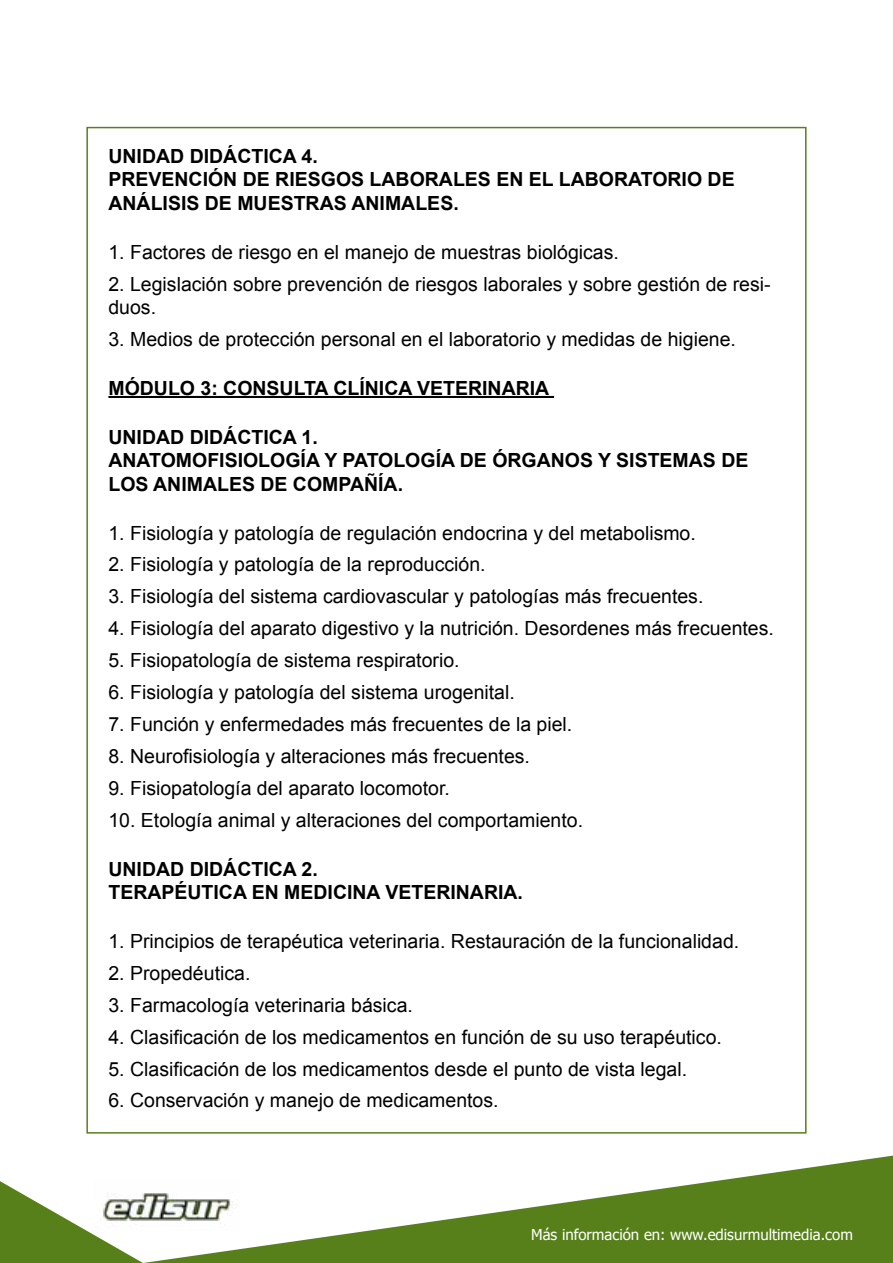
<style>
.page{position:relative;width:893px;height:1263px;background:#fff}
.page>*{position:absolute;margin:0;border:0;box-sizing:border-box;transform-origin:0 0}
.t1{font:19.5px/23.4px "Arial";color:#000}
.t2{font:700 19.5px/23.4px "Arial";color:#000}
.t3{font:15px "Tahoma";color:#fff}
</style>
<div class="page">
<svg style="left:0;top:1181px;width:143px;height:82px"></svg>
<svg style="left:143px;top:1155px;width:750px;height:108px;fill:#57801a"></svg>
<img style="left:94px;top:1180px;width:148px;height:51px">
<hr style="left:108px;top:396px;width:446px;height:2px;background:#000">
<p class="t2" style="left:108px;top:145px;width:628px">UNIDAD DIDÁCTICA 4.<br>PREVENCIÓN DE RIESGOS LABORALES EN EL LABORATORIO DE<br>ANÁLISIS DE MUESTRAS ANIMALES.</p>
<p class="t1" style="left:108px;top:240px;width:512px">1. Factores de riesgo en el manejo de muestras biológicas.</p>
<p class="t1" style="left:108px;top:272px;width:664px">2. Legislación sobre prevención de riesgos laborales y sobre gestión de resi&shy;duos.</p>
<p class="t1" style="left:108px;top:328px;width:629px">3. Medios de protección personal en el laboratorio y medidas de higiene.</p>
<p class="t2" style="left:108px;top:377px;width:442px">MÓDULO 3: CONSULTA CLÍNICA VETERINARIA</p>
<p class="t2" style="left:108px;top:426px;width:641px">UNIDAD DIDÁCTICA 1.<br>ANATOMOFISIOLOGÍA Y PATOLOGÍA DE ÓRGANOS Y SISTEMAS DE<br>LOS ANIMALES DE COMPAÑÍA.</p>
<p class="t1" style="left:108px;top:521px;width:589px">1. Fisiología y patología de regulación endocrina y del metabolismo.</p>
<p class="t1" style="left:108px;top:553px;width:379px">2. Fisiología y patología de la reproducción.</p>
<p class="t1" style="left:108px;top:585px;width:596px">3. Fisiología del sistema cardiovascular y patologías más frecuentes.</p>
<p class="t1" style="left:108px;top:617px;width:667px">4. Fisiología del aparato digestivo y la nutrición. Desordenes más frecuentes.</p>
<p class="t1" style="left:108px;top:649px;width:353px">5. Fisiopatología de sistema respiratorio.</p>
<p class="t1" style="left:108px;top:681px;width:408px">6. Fisiología y patología del sistema urogenital.</p>
<p class="t1" style="left:108px;top:713px;width:465px">7. Función y enfermedades más frecuentes de la piel.</p>
<p class="t1" style="left:108px;top:744px;width:423px">8. Neurofisiología y alteraciones más frecuentes.</p>
<p class="t1" style="left:108px;top:776px;width:343px">9. Fisiopatología del aparato locomotor.</p>
<p class="t1" style="left:108px;top:808px;width:476px">10. Etología animal y alteraciones del comportamiento.</p>
<p class="t2" style="left:108px;top:858px;width:416px">UNIDAD DIDÁCTICA 2.<br>TERAPÉUTICA EN MEDICINA VETERINARIA.</p>
<p class="t1" style="left:108px;top:929px;width:632px">1. Principios de terapéutica veterinaria. Restauración de la funcionalidad.</p>
<p class="t1" style="left:108px;top:961px;width:143px">2. Propedéutica.</p>
<p class="t1" style="left:108px;top:993px;width:306px">3. Farmacología veterinaria básica.</p>
<p class="t1" style="left:108px;top:1025px;width:615px">4. Clasificación de los medicamentos en función de su uso terapéutico.</p>
<p class="t1" style="left:108px;top:1057px;width:580px">5. Clasificación de los medicamentos desde el punto de vista legal.</p>
<p class="t1" style="left:108px;top:1089px;width:392px">6. Conservación y manejo de medicamentos.</p>
<p class="t3" style="left:531px;top:1224px;width:323px">Más información en: www.edisurmultimedia.com</p>
</div>
